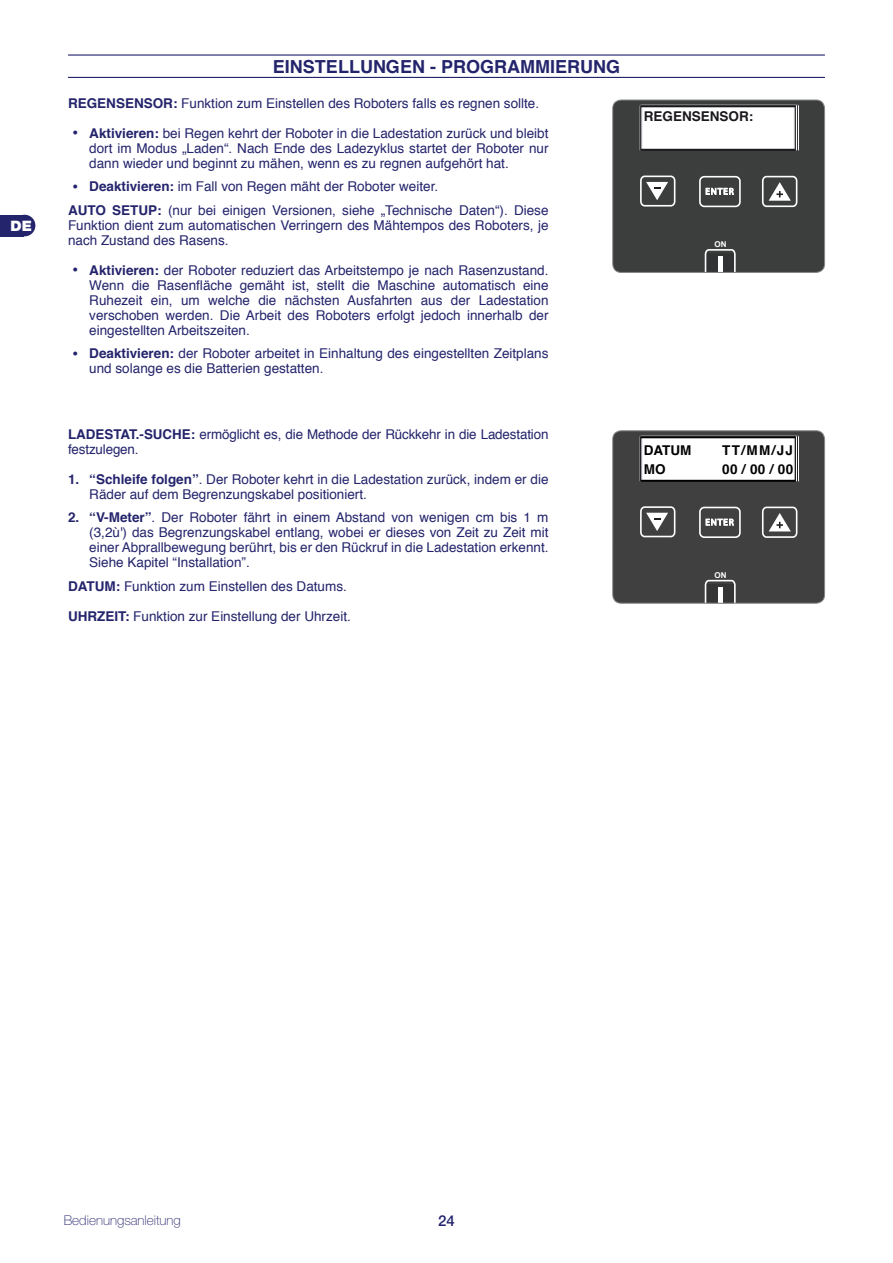
<style>
.page{position:relative;width:893px;height:1263px;background:#fff}
.page>*{position:absolute;margin:0;border:0;box-sizing:border-box;transform-origin:0 0}
.t1{font:700 18px "Helvetica";color:#24246c}
.t2{font:500 15px "Helvetica Neue LT Std";color:#24246c}
.t3{font:900 14.4px "Helvetica Neue LT Std";color:#fff}
.t4{font:13.5px/15px "Helvetica";color:#24246c}
.t5{font:700 13.5px "Helvetica";letter-spacing:.025em;color:#000}
.t6{font:100 13.5px "Helvetica Neue LT Std";color:#24246c}
.t7{font:700 13.5px "Helvetica";color:#1b181c}
.t8{font:700 8.1px "Arial";color:#fff}
.s1{font-weight:700}
.s2{font-weight:700;font-size:18px}
</style>
<div class="page">
<div style="left:0;top:215px;width:24px;height:21px;background:#24246c"></div>
<div style="left:14px;top:215px;width:21px;height:21px;background:#24246c;border-radius:50%"></div>
<hr style="left:68px;top:54px;width:757px;height:2px;background:#24246c">
<hr style="left:68px;top:77px;width:757px;height:1px;background:#24246c">
<svg style="left:613px;top:100px;width:212px;height:172px"></svg>
<div style="left:612px;top:100px;width:213px;height:173px;border:1px solid #878787;border-radius:9px"></div>
<svg style="left:614px;top:431px;width:211px;height:172px"></svg>
<div style="left:612px;top:430px;width:213px;height:174px;border:1px solid #878787;border-radius:9px"></div>
<p class="t3" style="left:11px;top:217px;width:23px">DE</p>
<h1 class="t1" style="left:273px;top:52px;width:349px">EINSTELLUNGEN - PROGRAMMIERUNG</h1>
<p class="t4" style="left:68px;top:96px;width:473px"><span class="s1">REGENSENSOR:</span> Funktion zum Einstellen des Roboters falls es regnen sollte.</p>
<p class="t4" style="left:89px;top:126px;width:461px;text-align:justify;text-indent:-17px"><span class="s2">•</span> <span class="s1">Aktivieren:</span> bei Regen kehrt der Roboter in die Ladestation zurück und bleibt dort im Modus „Laden“. Nach Ende des Ladezyklus startet der Roboter nur dann wieder und beginnt zu mähen, wenn es zu regnen aufgehört hat.</p>
<p class="t4" style="left:68px;top:175px;width:482px;line-height:23.5px;text-indent:4px"><span class="s2">•</span> <span class="s1">Deaktivieren:</span> im Fall von Regen mäht der Roboter weiter.<br><span class="s1">AUTO SETUP:</span> (nur bei einigen Versionen, siehe „Technische Daten“). Diese</p>
<p class="t4" style="left:68px;top:218px;width:482px">Funktion dient zum automatischen Verringern des Mähtempos des Roboters, je nach Zustand des Rasens.</p>
<p class="t4" style="left:89px;top:263px;width:461px;text-align:justify;text-indent:-17px"><span class="s2">•</span> <span class="s1">Aktivieren:</span> der Roboter reduziert das Arbeitstempo je nach Rasenzustand.<br>Wenn die Rasenfläche gemäht ist, stellt die Maschine automatisch eine Ruhezeit ein, um welche die nächsten Ausfahrten aus der Ladestation verschoben werden. Die Arbeit des Roboters erfolgt jedoch innerhalb der eingestellten Arbeitszeiten.</p>
<p class="t4" style="left:89px;top:347px;width:461px;text-indent:-17px"><span class="s2">•</span> <span class="s1">Deaktivieren:</span> der Roboter arbeitet in Einhaltung des eingestellten Zeitplans und solange es die Batterien gestatten.</p>
<p class="t4" style="left:68px;top:427px;width:482px"><span class="s1">LADESTAT.-SUCHE:</span> ermöglicht es, die Methode der Rückkehr in die Ladestation festzulegen.</p>
<p class="t4" style="left:89px;top:472px;width:461px;text-indent:-21px"><span class="s1">1. “Schleife folgen”</span>. Der Roboter kehrt in die Ladestation zurück, indem er die<br>Räder auf dem Begrenzungskabel positioniert.</p>
<p class="t4" style="left:89px;top:510px;width:461px;text-align:justify;text-indent:-21px"><span class="s1">2. “V-Meter”</span>. Der Roboter fährt in einem Abstand von wenigen cm bis 1 m (3,2ù') das Begrenzungskabel entlang, wobei er dieses von Zeit zu Zeit mit einer Abprallbewegung berührt, bis er den Rückruf in die Ladestation erkennt.<br>Siehe Kapitel “Installation”.</p>
<p class="t4" style="left:68px;top:579px;width:280px"><span class="s1">DATUM:</span> Funktion zum Einstellen des Datums.</p>
<p class="t4" style="left:68px;top:609px;width:284px"><span class="s1">UHRZEIT:</span> Funktion zur Einstellung der Uhrzeit.</p>
<p class="t7" style="left:644px;top:105px;width:111px">REGENSENSOR:</p>
<p class="t8" style="left:714px;top:239px;width:14px">ON</p>
<p class="t5" style="left:644px;top:439px;width:49px">DATUM</p>
<p class="t5" style="left:722px;top:439px;width:72px">TT/MM/JJ</p>
<p class="t5" style="left:644px;top:459px;width:23px">MO</p>
<p class="t5" style="left:722px;top:459px;width:73px">00 / 00 / 00</p>
<p class="t8" style="left:714px;top:569px;width:14px">ON</p>
<p class="t6" style="left:64px;top:1212px;width:119px">Bedienungsanleitung</p>
<p class="t2" style="left:438px;top:1211px;width:18px">24</p>
</div>
